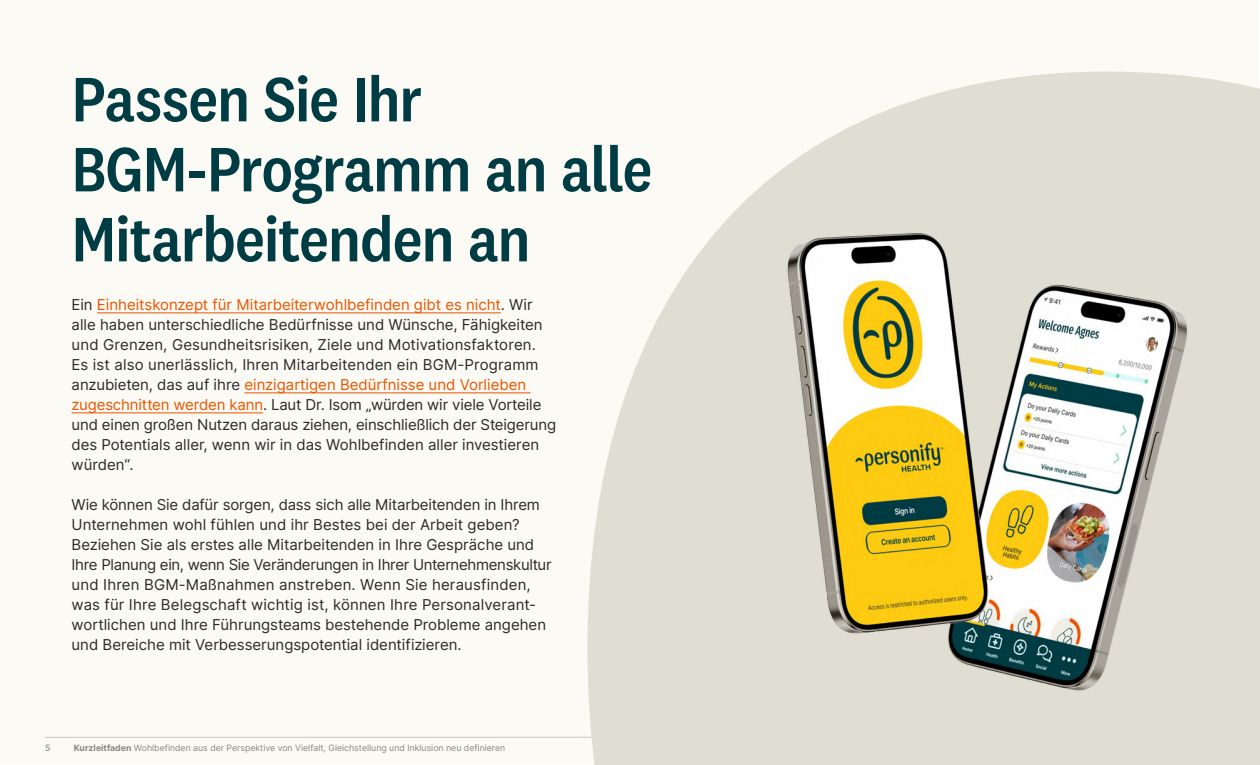
<style>
.page{position:relative;width:1260px;height:765px;background:#fff}
.page>*{position:absolute;margin:0;border:0;box-sizing:border-box;transform-origin:0 0}
.t1{font:500 65px/70px "National 2 Narrow";letter-spacing:-.015em;color:#003c44}
.t2{font:15px/20px "Inter";color:#2a2a2a}
.t3{font:8.75px "Inter";color:#878787}
.t4{font:500 8.75px "Inter";color:#878787}
.s1{color:#ed5500}
.s2{font-weight:700}
</style>
<div class="page">
<div style="left:1px;top:1px;width:1258px;height:763px;background:#fcfaf4"></div>
<hr style="left:45px;top:737px;width:1170px;height:1px;background:#c6c6c6">
<svg style="left:587px;top:72px;width:673px;height:693px;fill:#e0ddd2"></svg>
<hr style="left:97px;top:312px;width:404px;height:1px;background:#ed5500">
<hr style="left:244px;top:392px;width:287px;height:1px;background:#ed5500">
<hr style="left:72px;top:412px;width:191px;height:1px;background:#ed5500">
<img style="left:726px;top:222px;width:503px;height:493px">
<h1 class="t1" style="left:72px;top:64px;width:582px">Passen Sie Ihr<br>BGM-Programm an alle<br>Mitarbeitenden an</h1>
<p class="t2" style="left:72px;top:295px;width:486px">Ein <span class="s1">Einheitskonzept für Mitarbeiterwohlbefinden gibt es nicht</span>. Wir alle haben unterschiedliche Bedürfnisse und Wünsche, Fähigkeiten und Grenzen, Gesundheitsrisiken, Ziele und Motivationsfaktoren.<br>Es ist also unerlässlich, Ihren Mitarbeitenden ein BGM-Programm anzubieten, das auf ihre <span class="s1">einzigartigen Bedürfnisse und Vorlieben zugeschnitten werden kann</span>. Laut Dr. Isom „würden wir viele Vorteile und einen großen Nutzen daraus ziehen, einschließlich der Steigerung des Potentials aller, wenn wir in das Wohlbefinden aller investieren würden“.</p>
<p class="t2" style="left:72px;top:495px;width:482px">Wie können Sie dafür sorgen, dass sich alle Mitarbeitenden in Ihrem Unternehmen wohl fühlen und ihr Bestes bei der Arbeit geben?<br>Beziehen Sie als erstes alle Mitarbeitenden in Ihre Gespräche und Ihre Planung ein, wenn Sie Veränderungen in Ihrer Unternehmenskultur und Ihren BGM-Maßnahmen anstreben. Wenn Sie herausfinden, was für Ihre Belegschaft wichtig ist, können Ihre Personalverant&shy;wortlichen und Ihre Führungsteams bestehende Probleme angehen und Bereiche mit Verbesserungspotential identifizieren.</p>
<p class="t4" style="left:45px;top:741px;width:7px">5</p>
<p class="t3" style="left:74px;top:741px;width:433px"><span class="s2">Kurzleitfaden</span> Wohlbefinden aus der Perspektive von Vielfalt, Gleichstellung und Inklusion neu definieren</p>
</div>
